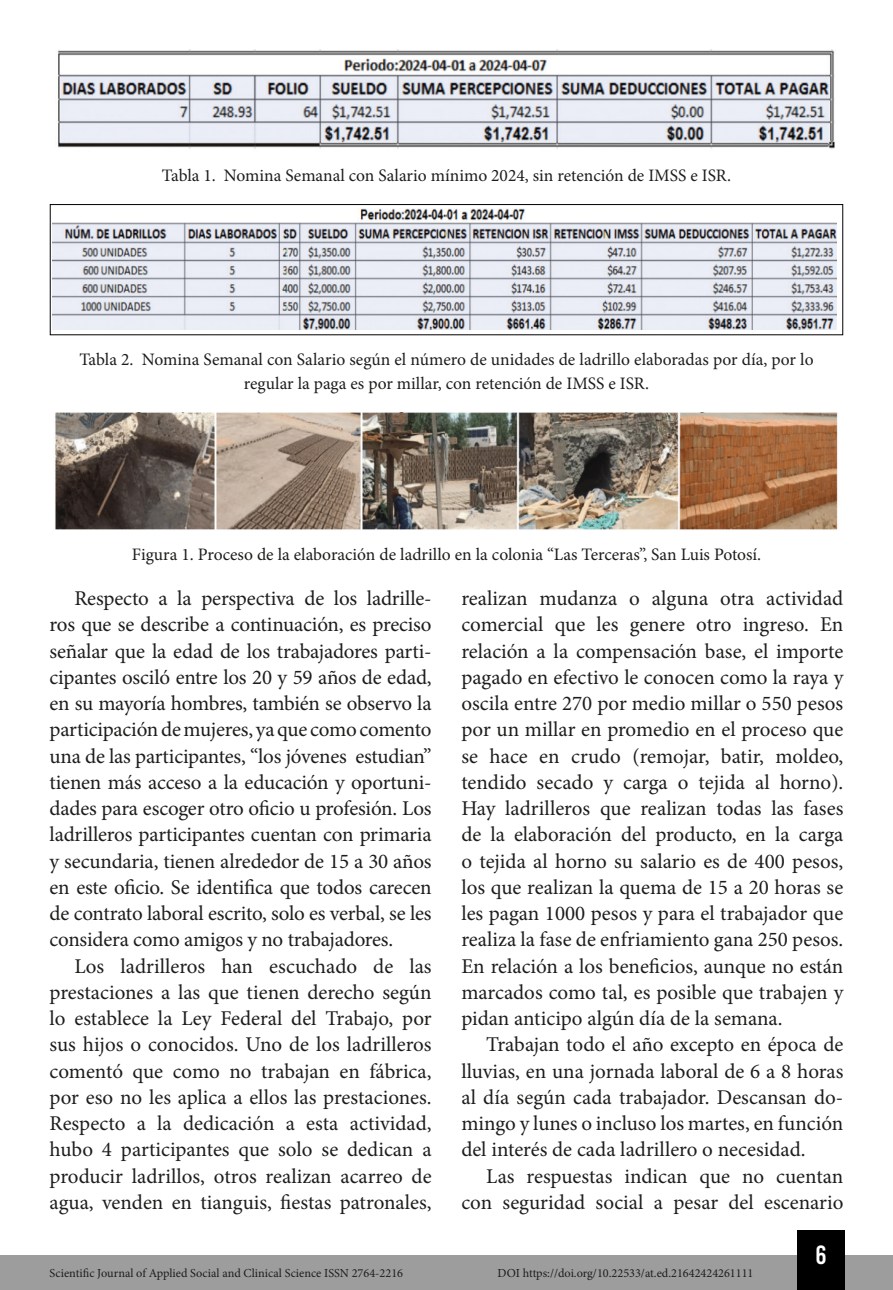
<style>
.page{position:relative;width:893px;height:1290px;background:#fff}
.page>*{position:absolute;margin:0;border:0;box-sizing:border-box;transform-origin:0 0}
.t1{font:26.25px "Bebas Kai";color:#fff}
.TXT{font:21px/26.2px "Minion Pro";color:#1d1d1b;text-align:justify}
.Info_Imagem{font:17.5px/24.5px "Minion Pro";color:#1d1d1b;text-align:center}
.t2{font:12.25px "Minion Pro";color:#1d1d1b}
</style>
<div class="page">
<div style="left:0;top:1255px;width:893px;height:35px;background:#9d9d9d"></div>
<div style="left:797px;top:1230px;width:48px;height:60px;background:#000"></div>
<img style="left:58px;top:50px;width:777px;height:99px">
<img style="left:53px;top:209px;width:783px;height:121px">
<div style="left:50px;top:204px;width:793px;height:131px;border:1px solid #000"></div>
<img style="left:55px;top:412px;width:783px;height:118px">
<p class="Info_Imagem" style="left:162px;top:163px;width:571px">Tabla 1. Nomina Semanal con Salario mínimo 2024, sin retención de IMSS e ISR.</p>
<p class="Info_Imagem" style="left:79px;top:347px;width:736px">Tabla 2. Nomina Semanal con Salario según el número de unidades de ladrillo elaboradas por día, por lo regular la paga es por millar, con retención de IMSS e ISR.</p>
<p class="Info_Imagem" style="left:132px;top:543px;width:631px">Figura 1. Proceso de la elaboración de ladrillo en la colonia “Las Terceras”, San Luis Potosí.</p>
<p class="TXT" style="left:50px;top:585px;width:384px;text-indent:25px">Respecto a la perspectiva de los ladrille&shy;ros que se describe a continuación, es preciso señalar que la edad de los trabajadores parti&shy;cipantes osciló entre los 20 y 59 años de edad, en su mayoría hombres, también se observo la participación de mujeres, ya que como comento una de las participantes, “los jóvenes estudian” tienen más acceso a la educación y oportuni&shy;dades para escoger otro oficio u profesión. Los ladrilleros participantes cuentan con primaria y secundaria, tienen alrededor de 15 a 30 años en este oficio. Se identifica que todos carecen de contrato laboral escrito, solo es verbal, se les considera como amigos y no trabajadores.</p>
<p class="TXT" style="left:50px;top:953px;width:384px;text-indent:25px">Los ladrilleros han escuchado de las prestaciones a las que tienen derecho según lo establece la Ley Federal del Trabajo, por sus hijos o conocidos. Uno de los ladrilleros comentó que como no trabajan en fábrica, por eso no les aplica a ellos las prestaciones.<br>Respecto a la dedicación a esta actividad, hubo 4 participantes que solo se dedican a producir ladrillos, otros realizan acarreo de agua, venden en tianguis, fiestas patronales,</p>
<p class="TXT" style="left:461px;top:585px;width:384px">realizan mudanza o alguna otra actividad comercial que les genere otro ingreso. En relación a la compensación base, el importe pagado en efectivo le conocen como la raya y oscila entre 270 por medio millar o 550 pesos por un millar en promedio en el proceso que se hace en crudo (remojar, batir, moldeo, tendido secado y carga o tejida al horno).<br>Hay ladrilleros que realizan todas las fases de la elaboración del producto, en la carga o tejida al horno su salario es de 400 pesos, los que realizan la quema de 15 a 20 horas se les pagan 1000 pesos y para el trabajador que realiza la fase de enfriamiento gana 250 pesos.<br>En relación a los beneficios, aunque no están marcados como tal, es posible que trabajen y pidan anticipo algún día de la semana.</p>
<p class="TXT" style="left:461px;top:1032px;width:384px;text-indent:25px">Trabajan todo el año excepto en época de lluvias, en una jornada laboral de 6 a 8 horas al día según cada trabajador. Descansan do&shy;mingo y lunes o incluso los martes, en función del interés de cada ladrillero o necesidad.</p>
<p class="TXT" style="left:461px;top:1163px;width:384px;text-align:right">Las respuestas indican que no cuentan con seguridad social a pesar del escenario</p>
<p class="t2" style="left:50px;top:1265px;width:355px">Scientific Journal of Applied Social and Clinical Science ISSN 2764-2216</p>
<p class="t2" style="left:498px;top:1265px;width:257px">DOI https://doi.org/10.22533/at.ed.21642424261111</p>
<p class="t1" style="left:815px;top:1241px;width:13px">6</p>
</div>
